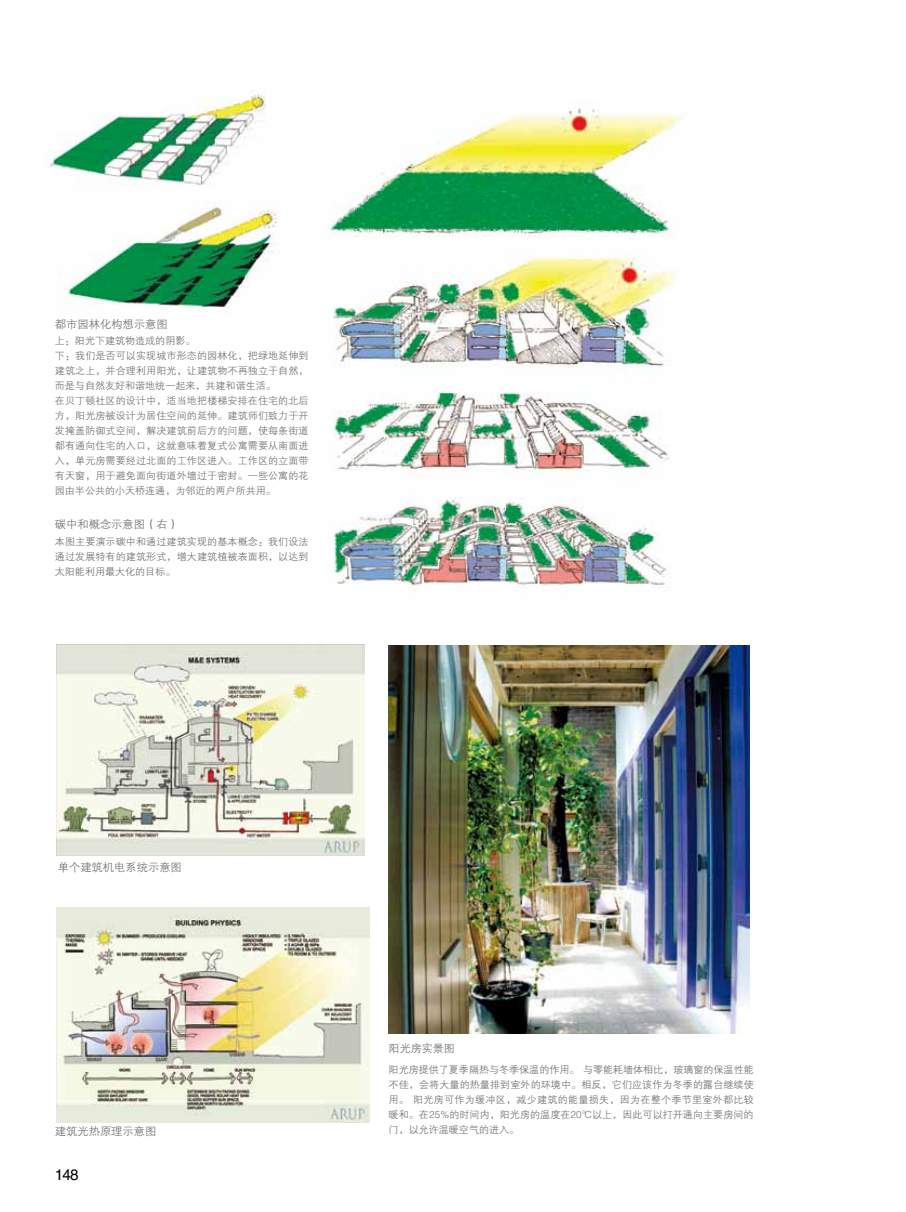
<style>
.page{position:relative;width:906px;height:1212px;background:#fff}
.page>*{position:absolute;margin:0;border:0;box-sizing:border-box;transform-origin:0 0}
.t1{font:15.15px "FZHTJW GB1 0";color:#000}
.t2{font:10.95px "FZZDXJW GB1 0";color:#727171}
.t3{font:10.65px "FZZDXJW GB1 0";color:#727171}
.t4{font:9.75px/15px "FZZDXJW GB1 0";letter-spacing:.01em;color:#727171;text-align:justify}
</style>
<div class="page">
<img style="left:330px;top:108px;width:351px;height:482px">
<img style="left:388px;top:645px;width:361px;height:389px">
<img style="left:57px;top:907px;width:312px;height:215px">
<img style="left:57px;top:645px;width:307px;height:211px">
<img style="left:45px;top:94px;width:233px;height:214px">
<p class="t2" style="left:55px;top:319px;width:114px">都市园林化构想示意图</p>
<p class="t4" style="left:55px;top:334px;width:255px;text-align:left">上：阳光下建筑物造成的阴影。<br>下：我们是否可以实现城市形态的园林化，把绿地延伸到建筑之上，并合理利用阳光，让建筑物不再独立于自然，而是与自然友好和谐地统一起来，共建和谐生活。<br>在贝丁顿社区的设计中，适当地把楼梯安排在住宅的北后方，阳光房被设计为居住空间的延伸。建筑师们致力于开发掩盖防御式空间，解决建筑前后方的问题，使每条街道都有通向住宅的入口，这就意味着复式公寓需要从南面进入，单元房需要经过北面的工作区进入。工作区的立面带有天窗，用于避免面向街道外墙过于密封。一些公寓的花园由半公共的小天桥连通，为邻近的两户所共用。</p>
<p class="t2" style="left:55px;top:518px;width:126px">碳中和概念示意图（右）</p>
<p class="t4" style="left:55px;top:534px;width:255px">本图主要演示碳中和通过建筑实现的基本概念：我们设法通过发展特有的建筑形式，增大建筑植被表面积，以达到太阳能利用最大化的目标。</p>
<p class="t2" style="left:58px;top:861px;width:126px">单个建筑机电系统示意图</p>
<p class="t2" style="left:55px;top:1125px;width:103px">建筑光热原理示意图</p>
<h1 class="t1" style="left:55px;top:1166px;width:25px">148</h1>
<p class="t3" style="left:388px;top:1042px;width:68px">阳光房实景图</p>
<p class="t4" style="left:389px;top:1062px;width:367px">阳光房提供了夏季隔热与冬季保温的作用。 与零能耗墙体相比，玻璃窗的保温性能不佳，会将大量的热量排到室外的环境中。相反，它们应该作为冬季的露台继续使用。 阳光房可作为缓冲区，减少建筑的能量损失，因为在整个季节里室外都比较暖和。在25%的时间内，阳光房的温度在20℃以上，因此可以打开通向主要房间的门，以允许温暖空气的进入。</p>
</div>
